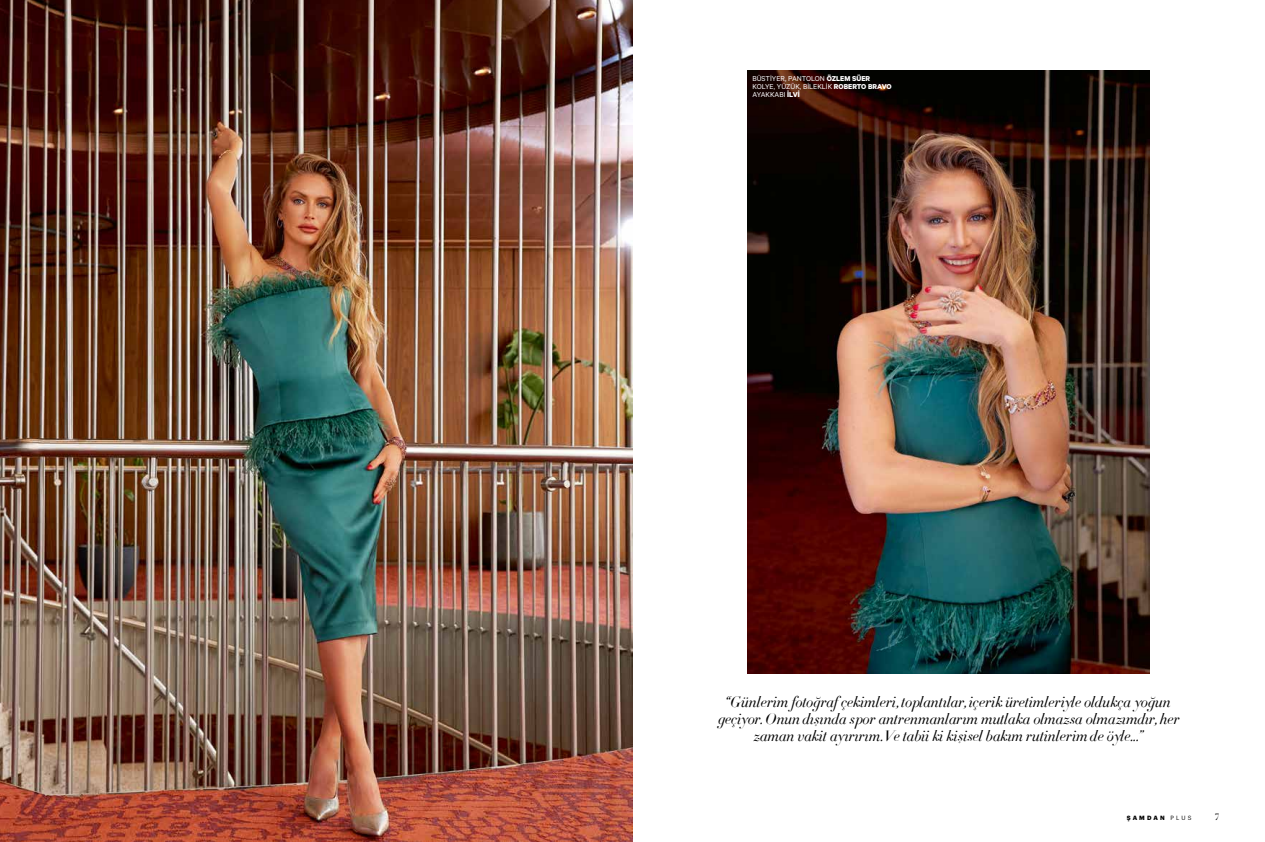
<style>
.page{position:relative;width:1265px;height:842px;background:#fff}
.page>*{position:absolute;margin:0;border:0;box-sizing:border-box;transform-origin:0 0}
.t1{font:15px/17px "Didot Ita Disp Md";letter-spacing:.005em;color:#000;text-align:center}
.t2{font:9px "Didot LT Std";color:#000}
.t3{font:8px/8px "Calibre";color:#fff}
.t4{font:700 6px "Graphik";letter-spacing:.355em;color:#000}
.s1{font-weight:700}
.s2{font-weight:400}
</style>
<div class="page">
<img style="left:0;top:0;width:632px;height:842px">
<img style="left:747px;top:71px;width:402px;height:603px">
<p class="t3" style="left:752px;top:74px;width:141px">BÜSTİYER, PANTOLON <span class="s1">ÖZLEM SÜER<br></span>KOLYE, YÜZÜK, BİLEKLİK <span class="s1">ROBERTO BRAVO<br></span>AYAKKABI <span class="s1">İLVİ</span></p>
<p class="t1" style="left:717px;top:694px;width:463px">“Günlerim fotoğraf çekimleri, toplantılar, içerik üretimleriyle oldukça yoğun geçiyor. Onun dışında spor antrenmanlarım mutlaka olmazsa olmazımdır, her zaman vakit ayırırım. Ve tabii ki kişisel bakım rutinlerim de öyle...”</p>
<p class="t4" style="left:1126px;top:813px;width:66px">ŞAMDAN <span class="s2">PLUS</span></p>
<p class="t2" style="left:1214px;top:811px;width:6px">7</p>
</div>
